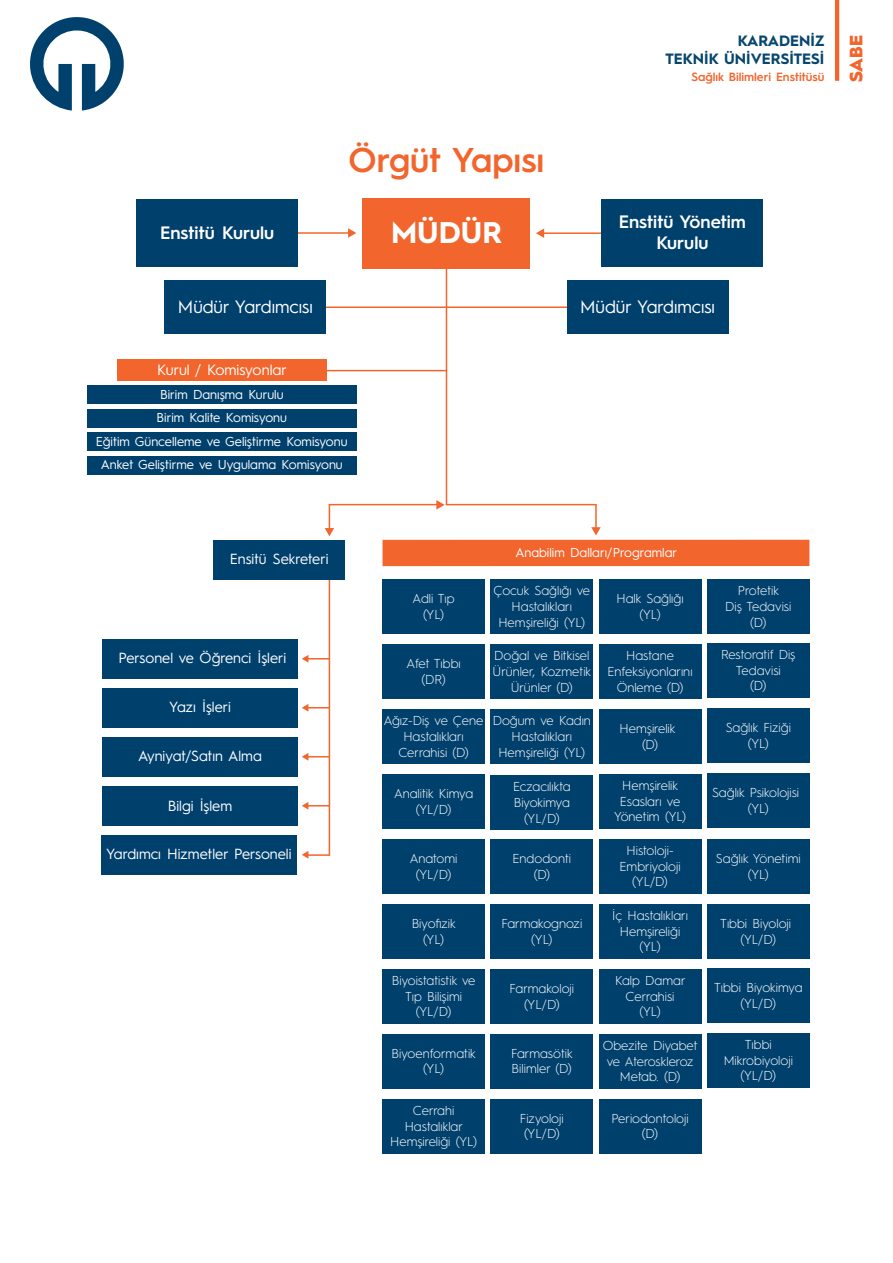
<style>
.page{position:relative;width:893px;height:1263px;background:#fff}
.page>*{position:absolute;margin:0;border:0;box-sizing:border-box;transform-origin:0 0}
.t1{font:600 34.5px "Hurme Geometric Sans 1";color:#f2652d}
.t2{font:700 30px "Hurme Geometric Sans 1";color:#fff}
.t3{font:600 18px/21.6px "Hurme Geometric Sans 1";color:#fff;text-align:center}
.t4{font:18px "Hurme Geometric Sans 1";color:#fff}
.t5{font:900 18px "Hurme Geometric Sans 1";color:#f2652d}
.t6{font:700 15px/18px "Hurme Geometric Sans 1";color:#07466e;text-align:right}
.t7{font:15px "Hurme Geometric Sans 1";color:#fff}
.t8{font:14.7px "Hurme Geometric Sans 1";color:#fff}
.t9{font:300 13.05px/15.6px "Hurme Geometric Sans 1";color:#fff;text-align:center}
.t10{font:13.05px/23.4px "Hurme Geometric Sans 1";color:#fff;text-align:center}
.t11{font:600 12px "Hurme Geometric Sans 1";color:#f2652d}
</style>
<div class="page">
<svg style="left:30px;top:17px;width:94px;height:94px"></svg>
<hr style="left:835px;top:0;width:4px;height:81px;background:#f2652d">
<hr style="left:595px;top:505px;width:2px;height:25px;background:#f2652d">
<svg style="left:591px;top:527px;width:10px;height:8px"></svg>
<svg style="left:436px;top:500px;width:9px;height:9px"></svg>
<hr style="left:446px;top:257px;width:1px;height:248px;background:#f2652d">
<hr style="left:329px;top:574px;width:1px;height:282px;background:#f2652d">
<hr style="left:446px;top:504px;width:151px;height:1px;background:#f2652d">
<hr style="left:301px;top:370px;width:145px;height:1px;background:#f2652d">
<hr style="left:329px;top:504px;width:109px;height:1px;background:#f2652d">
<svg style="left:325px;top:504px;width:9px;height:32px"></svg>
<hr style="left:297px;top:232px;width:54px;height:2px;background:#f2652d">
<svg style="left:348px;top:228px;width:8px;height:10px"></svg>
<hr style="left:541px;top:232px;width:71px;height:2px;background:#f2652d">
<svg style="left:536px;top:228px;width:8px;height:10px"></svg>
<div style="left:363px;top:198px;width:167px;height:70px;background:#f2652d"></div>
<div style="left:602px;top:199px;width:161px;height:68px;background:#00406d"></div>
<div style="left:137px;top:199px;width:161px;height:68px;background:#00406d"></div>
<hr style="left:308px;top:306px;width:270px;height:2px;background:#f2652d">
<div style="left:567px;top:281px;width:161px;height:53px;background:#00406d"></div>
<div style="left:165px;top:281px;width:161px;height:53px;background:#00406d"></div>
<hr style="left:305px;top:854px;width:24px;height:2px;background:#f2652d">
<svg style="left:302px;top:851px;width:6px;height:8px"></svg>
<svg style="left:302px;top:802px;width:27px;height:8px"></svg>
<svg style="left:302px;top:753px;width:27px;height:8px"></svg>
<svg style="left:302px;top:704px;width:27px;height:8px"></svg>
<svg style="left:302px;top:655px;width:27px;height:8px"></svg>
<div style="left:213px;top:540px;width:132px;height:39px;background:#00406d"></div>
<div style="left:102px;top:639px;width:196px;height:40px;background:#00406d"></div>
<div style="left:102px;top:688px;width:196px;height:40px;background:#00406d"></div>
<div style="left:102px;top:737px;width:196px;height:40px;background:#00406d"></div>
<div style="left:102px;top:786px;width:196px;height:40px;background:#00406d"></div>
<div style="left:599px;top:1099px;width:102px;height:54px;background:#00406d"></div>
<div style="left:707px;top:904px;width:102px;height:55px;background:#00406d"></div>
<div style="left:707px;top:969px;width:102px;height:54px;background:#00406d"></div>
<div style="left:707px;top:1034px;width:102px;height:54px;background:#00406d"></div>
<div style="left:707px;top:840px;width:102px;height:54px;background:#00406d"></div>
<div style="left:707px;top:644px;width:102px;height:54px;background:#00406d"></div>
<div style="left:707px;top:709px;width:102px;height:54px;background:#00406d"></div>
<div style="left:707px;top:773px;width:102px;height:55px;background:#00406d"></div>
<div style="left:707px;top:580px;width:102px;height:54px;background:#00406d"></div>
<div style="left:383px;top:540px;width:426px;height:26px;background:#f2652d"></div>
<div style="left:599px;top:580px;width:102px;height:54px;background:#00406d"></div>
<div style="left:491px;top:710px;width:102px;height:54px;background:#00406d"></div>
<div style="left:491px;top:776px;width:102px;height:54px;background:#00406d"></div>
<div style="left:491px;top:840px;width:102px;height:54px;background:#00406d"></div>
<div style="left:491px;top:904px;width:102px;height:55px;background:#00406d"></div>
<div style="left:491px;top:969px;width:102px;height:55px;background:#00406d"></div>
<div style="left:491px;top:1034px;width:102px;height:54px;background:#00406d"></div>
<div style="left:491px;top:1099px;width:102px;height:54px;background:#00406d"></div>
<div style="left:491px;top:645px;width:102px;height:54px;background:#00406d"></div>
<div style="left:599px;top:645px;width:102px;height:54px;background:#00406d"></div>
<div style="left:599px;top:710px;width:102px;height:54px;background:#00406d"></div>
<div style="left:599px;top:775px;width:102px;height:54px;background:#00406d"></div>
<div style="left:599px;top:840px;width:102px;height:54px;background:#00406d"></div>
<div style="left:599px;top:904px;width:102px;height:55px;background:#00406d"></div>
<div style="left:599px;top:1034px;width:102px;height:54px;background:#00406d"></div>
<div style="left:599px;top:969px;width:102px;height:55px;background:#00406d"></div>
<div style="left:382px;top:580px;width:103px;height:54px;background:#00406d"></div>
<div style="left:382px;top:710px;width:103px;height:54px;background:#00406d"></div>
<div style="left:382px;top:775px;width:103px;height:54px;background:#00406d"></div>
<div style="left:382px;top:904px;width:103px;height:55px;background:#00406d"></div>
<div style="left:382px;top:840px;width:103px;height:54px;background:#00406d"></div>
<div style="left:382px;top:969px;width:103px;height:55px;background:#00406d"></div>
<div style="left:382px;top:1034px;width:103px;height:54px;background:#00406d"></div>
<div style="left:382px;top:1099px;width:103px;height:54px;background:#00406d"></div>
<div style="left:491px;top:580px;width:102px;height:54px;background:#00406d"></div>
<div style="left:382px;top:645px;width:103px;height:54px;background:#00406d"></div>
<div style="left:101px;top:835px;width:196px;height:40px;background:#00406d"></div>
<div style="left:117px;top:359px;width:210px;height:22px;background:#f2652d"></div>
<div style="left:87px;top:385px;width:269px;height:19px;background:#00406d"></div>
<div style="left:87px;top:409px;width:269px;height:19px;background:#00406d"></div>
<div style="left:87px;top:432px;width:269px;height:19px;background:#00406d"></div>
<div style="left:87px;top:456px;width:269px;height:18px;background:#00406d"></div>
<p class="t6" style="left:665px;top:31px;width:161px">KARADENİZ<br>TEKNİK ÜNİVERSİTESİ</p>
<h1 class="t1" style="left:349px;top:136px;width:197px">Örgüt Yapısı</h1>
<p class="t11" style="left:691px;top:68px;width:135px">Sağlık Bilimleri Enstitüsü</p>
<h3 class="t3" style="left:160px;top:220px;width:116px">Enstitü Kurulu</h3>
<h2 class="t2" style="left:391px;top:211px;width:112px">MÜDÜR</h2>
<h3 class="t3" style="left:619px;top:210px;width:129px">Enstitü Yönetim<br>Kurulu</h3>
<h3 class="t4" style="left:178px;top:294px;width:136px">Müdür Yardımcısı</h3>
<h3 class="t4" style="left:580px;top:294px;width:136px">Müdür Yardımcısı</h3>
<p class="t7" style="left:157px;top:359px;width:131px">Kurul / Komisyonlar</p>
<p class="t10" style="left:96px;top:382px;width:253px">Birim Danışma Kurulu<br>Birim Kalite Komisyonu<br>Eğitim Güncelleme ve Geliştirme Komisyonu<br>Anket Geliştirme ve Uygulama Komisyonu</p>
<h3 class="t5" style="left:843px;top:82px;width:49px;rotate:-90deg">SABE</h3>
<p class="t8" style="left:230px;top:549px;width:100px">Ensitü Sekreteri</p>
<p class="t8" style="left:118px;top:648px;width:169px">Personel ve Öğrenci İşleri</p>
<p class="t8" style="left:169px;top:697px;width:63px">Yazı İşleri</p>
<p class="t8" style="left:138px;top:746px;width:125px">Ayniyat/Satın Alma</p>
<p class="t8" style="left:168px;top:795px;width:66px">Bilgi İşlem</p>
<p class="t8" style="left:106px;top:843px;width:187px">Yardımcı Hizmetler Personeli</p>
<p class="t9" style="left:413px;top:590px;width:44px">Adli Tıp (YL)</p>
<p class="t9" style="left:406px;top:655px;width:56px">Afet Tıbbı (DR)</p>
<p class="t9" style="left:384px;top:712px;width:101px">Ağız-Diş ve Çene<br>Hastalıkları<br>Cerrahisi (D)</p>
<p class="t9" style="left:394px;top:785px;width:81px">Analitik Kimya (YL/D)</p>
<p class="t9" style="left:410px;top:850px;width:49px">Anatomi (YL/D)</p>
<p class="t9" style="left:412px;top:915px;width:46px">Biyofizik (YL)</p>
<p class="t9" style="left:392px;top:972px;width:85px">Biyoistatistik ve<br>Tıp Bilişimi (YL/D)</p>
<p class="t9" style="left:392px;top:1045px;width:86px">Biyoenformatik (YL)</p>
<p class="t9" style="left:390px;top:1102px;width:88px">Cerrahi<br>Hastalıklar<br>Hemşireliği (YL)</p>
<p class="t10" style="left:515px;top:540px;width:163px">Anabilim Dalları/Programlar</p>
<p class="t9" style="left:616px;top:590px;width:69px">Halk Sağlığı (YL)</p>
<p class="t9" style="left:493px;top:582px;width:98px">Çocuk Sağlığı ve<br>Hastalıkları<br>Hemşireliği (YL)</p>
<p class="t9" style="left:493px;top:647px;width:100px">Doğal ve Bitkisel<br>Ürünler, Kozmetik<br>Ürünler (D)</p>
<p class="t9" style="left:608px;top:647px;width:87px">Hastane<br>Enfeksiyonlarını<br>Önleme (D)</p>
<p class="t9" style="left:620px;top:720px;width:57px">Hemşirelik (D)</p>
<p class="t9" style="left:614px;top:777px;width:74px">Hemşirelik<br>Esasları ve<br>Yönetim (YL)</p>
<p class="t9" style="left:620px;top:842px;width:63px">Histoloji-<br>Embriyoloji (YL/D)</p>
<p class="t9" style="left:612px;top:907px;width:77px">İç Hastalıkları<br>Hemşireliği (YL)</p>
<p class="t9" style="left:493px;top:712px;width:100px">Doğum ve Kadın<br>Hastalıkları<br>Hemşireliği (YL)</p>
<p class="t9" style="left:513px;top:778px;width:59px">Eczacılıkta<br>Biyokimya (YL/D)</p>
<p class="t9" style="left:512px;top:850px;width:60px">Endodonti (D)</p>
<p class="t9" style="left:501px;top:915px;width:82px">Farmakognozi (YL)</p>
<p class="t9" style="left:510px;top:980px;width:66px">Farmakoloji (YL/D)</p>
<p class="t9" style="left:511px;top:1045px;width:63px;text-align:left">Farmasötik<br>Bilimler (D)</p>
<p class="t9" style="left:520px;top:1110px;width:45px">Fizyoloji (YL/D)</p>
<p class="t9" style="left:615px;top:972px;width:72px">Kalp Damar<br>Cerrahisi (YL)</p>
<p class="t9" style="left:603px;top:1037px;width:96px">Obezite Diyabet ve Ateroskleroz<br>Metab. (D)</p>
<p class="t9" style="left:611px;top:1110px;width:79px">Periodontoloji (D)</p>
<p class="t9" style="left:725px;top:582px;width:68px">Protetik<br>Diş Tedavisi (D)</p>
<p class="t9" style="left:721px;top:646px;width:76px">Restoratif Diş<br>Tedavisi<br>(D)</p>
<p class="t9" style="left:726px;top:719px;width:67px">Sağlık Fiziği (YL)</p>
<p class="t9" style="left:712px;top:784px;width:89px">Sağlık Psikolojisi (YL)</p>
<p class="t9" style="left:716px;top:850px;width:86px">Sağlık Yönetimi (YL)</p>
<p class="t9" style="left:715px;top:915px;width:89px">Sağlık Psikolojisi (YL)</p>
<p class="t9" style="left:720px;top:915px;width:72px">Tıbbi Biyoloji (YL/D)</p>
<p class="t9" style="left:714px;top:979px;width:90px">Tıbbi Biyokimya (YL/D)</p>
<p class="t9" style="left:724px;top:1036px;width:71px">Tıbbi<br>Mikrobiyoloji (YL/D)</p>
</div>
